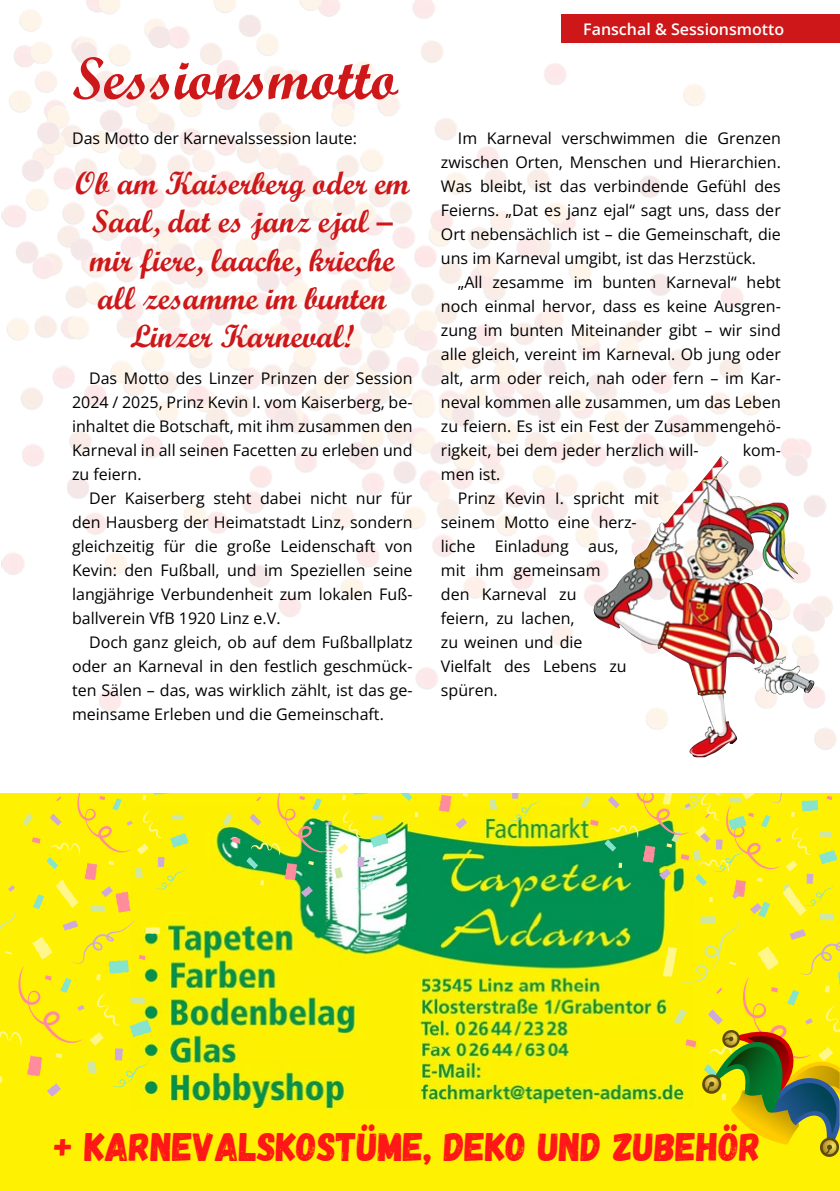
<style>
.page{position:relative;width:840px;height:1191px;background:#fff}
.page>*{position:absolute;margin:0;border:0;box-sizing:border-box;transform-origin:0 0}
.t1{font:60px "Script MT Bold";color:#cd1719}
.t2{font:39.8px "Gagalin";color:#ff1616}
.t3{font:32px/38.4px "Script MT Bold";color:#cd1719;text-align:center}
.t4{font:16px/24px "Open Sans";color:#000;text-align:justify}
.t5{font:600 16px "Open Sans";color:#fff}
</style>
<div class="page">
<img style="left:2px;top:0;width:837px;height:758px">
<div style="left:561px;top:15px;width:278px;height:28px;background:#cd1719"></div>
<div style="left:0;top:793px;width:839px;height:397px;background:#fff102"></div>
<img style="left:170px;top:808px;width:434px;height:301px">
<svg style="left:0;top:793px;width:188px;height:303px"></svg>
<svg style="left:589px;top:819px;width:9px;height:7px"></svg>
<svg style="left:581px;top:796px;width:9px;height:12px"></svg>
<svg style="left:604px;top:793px;width:235px;height:363px"></svg>
<svg style="left:455px;top:818px;width:12px;height:11px"></svg>
<svg style="left:488px;top:799px;width:9px;height:11px"></svg>
<svg style="left:462px;top:793px;width:6px;height:4px"></svg>
<svg style="left:414px;top:812px;width:4px;height:5px"></svg>
<svg style="left:438px;top:794px;width:13px;height:18px"></svg>
<svg style="left:401px;top:793px;width:11px;height:8px"></svg>
<svg style="left:508px;top:793px;width:30px;height:28px"></svg>
<svg style="left:232px;top:837px;width:8px;height:6px"></svg>
<svg style="left:222px;top:813px;width:11px;height:13px"></svg>
<img style="left:246px;top:793px;width:142px;height:104px">
<img style="left:593px;top:456px;width:221px;height:301px">
<h1 class="t1" style="left:72px;top:42px;width:327px">Sessionsmotto</h1>
<p class="t4" style="left:72px;top:126px;width:286px">Das Motto der Karnevalssession laute:</p>
<h3 class="t3" style="left:75px;top:163px;width:336px">Ob am Kaiserberg oder em<br>Saal, dat es janz ejal – mir fiere, laache, krieche all zesamme im bunten<br>Linzer Karneval!</h3>
<p class="t4" style="left:72px;top:366px;width:342px;text-indent:17px">Das Motto des Linzer Prinzen der Session 2024 / 2025, Prinz Kevin I. vom Kaiserberg, be&shy;inhaltet die Botschaft, mit ihm zusammen den Karneval in all seinen Facetten zu erleben und zu feiern.</p>
<p class="t4" style="left:72px;top:486px;width:342px;text-indent:17px">Der Kaiserberg steht dabei nicht nur für den Hausberg der Heimatstadt Linz, sondern gleichzeitig für die große Leidenschaft von Kevin: den Fußball, und im Speziellen seine langjährige Verbundenheit zum lokalen Fuß&shy;ballverein VfB 1920 Linz e.V.</p>
<p class="t4" style="left:72px;top:630px;width:342px;text-indent:17px">Doch ganz gleich, ob auf dem Fußballplatz oder an Karneval in den festlich geschmück&shy;ten Sälen – das, was wirklich zählt, ist das ge&shy;meinsame Erleben und die Gemeinschaft.</p>
<p class="t5" style="left:583px;top:18px;width:202px">Fanschal &amp; Sessionsmotto</p>
<p class="t4" style="left:440px;top:126px;width:341px;text-indent:17px">Im Karneval verschwimmen die Grenzen zwischen Orten, Menschen und Hierarchien.<br>Was bleibt, ist das verbindende Gefühl des Feierns. „Dat es janz ejal“ sagt uns, dass der Ort nebensächlich ist – die Gemeinschaft, die uns im Karneval umgibt, ist das Herzstück.</p>
<p class="t4" style="left:440px;top:270px;width:341px;text-indent:17px">„All zesamme im bunten Karneval“ hebt noch einmal hervor, dass es keine Ausgren&shy;zung im bunten Miteinander gibt – wir sind alle gleich, vereint im Karneval. Ob jung oder alt, arm oder reich, nah oder fern – im Kar&shy;neval kommen alle zusammen, um das Leben zu feiern. Es ist ein Fest der Zusammengehö&shy;rigkeit, bei dem jeder herzlich will-</p>
<p class="t4" style="left:742px;top:438px;width:39px">kom-</p>
<p class="t4" style="left:440px;top:462px;width:61px">men ist.</p>
<p class="t4" style="left:457px;top:486px;width:202px">Prinz Kevin I. spricht mit</p>
<p class="t4" style="left:440px;top:510px;width:197px">seinem Motto eine herz-</p>
<p class="t4" style="left:440px;top:534px;width:179px">liche Einladung aus,</p>
<p class="t4" style="left:440px;top:558px;width:161px">mit ihm gemeinsam</p>
<p class="t4" style="left:440px;top:582px;width:137px">den Karneval zu</p>
<p class="t4" style="left:440px;top:606px;width:135px">feiern, zu lachen,</p>
<p class="t4" style="left:440px;top:630px;width:143px">zu weinen und die</p>
<p class="t4" style="left:440px;top:654px;width:187px">Vielfalt des Lebens zu</p>
<p class="t4" style="left:440px;top:678px;width:58px">spüren.</p>
<h2 class="t2" style="left:52px;top:1121px;width:710px">+ KARNEVALSKOSTÜME, DEKO UND ZUBEHÖR</h2>
</div>
